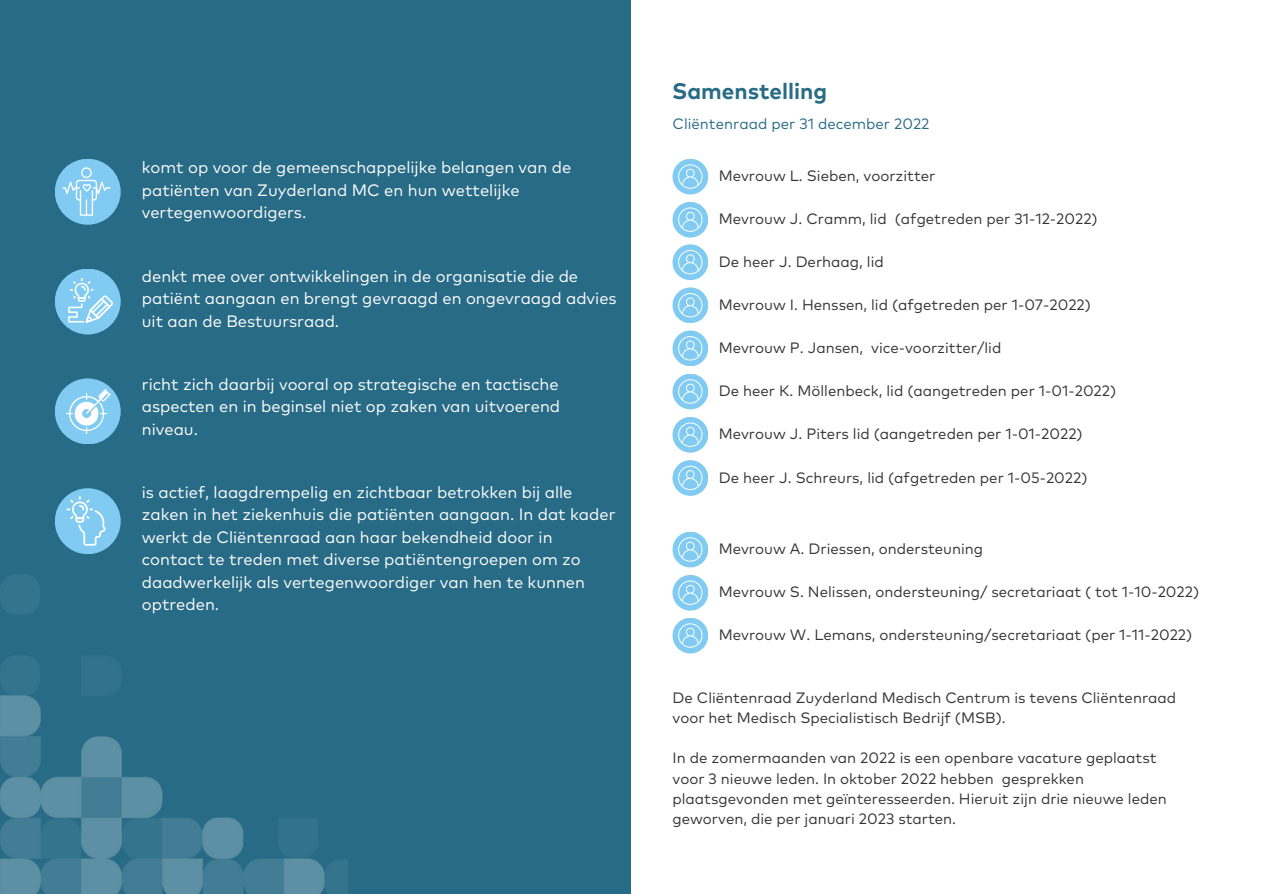
<style>
.page{position:relative;width:1263px;height:894px;background:#fff}
.page>*{position:absolute;margin:0;border:0;box-sizing:border-box;transform-origin:0 0}
.t1{font:700 22.5px "Mark OT";color:#286b86}
.t2{font:16.5px/22.5px "Mark OT";color:#fff}
.t3{font:15px/20.2px "Mark OT";color:#333}
.t4{font:15px "Mark OT";color:#286b86}
</style>
<div class="page">
<div style="left:672px;top:159px;width:36px;height:35px;background:#81cbf2;border-radius:50%"></div>
<svg style="left:678px;top:164px;width:24px;height:25px"></svg>
<div style="left:672px;top:202px;width:36px;height:35px;background:#81cbf2;border-radius:50%"></div>
<svg style="left:678px;top:207px;width:24px;height:25px"></svg>
<div style="left:672px;top:244px;width:36px;height:36px;background:#81cbf2;border-radius:50%"></div>
<svg style="left:678px;top:250px;width:24px;height:24px"></svg>
<div style="left:672px;top:287px;width:36px;height:36px;background:#81cbf2;border-radius:50%"></div>
<svg style="left:678px;top:293px;width:24px;height:24px"></svg>
<div style="left:672px;top:330px;width:36px;height:36px;background:#81cbf2;border-radius:50%"></div>
<svg style="left:678px;top:336px;width:24px;height:24px"></svg>
<div style="left:672px;top:373px;width:36px;height:36px;background:#81cbf2;border-radius:50%"></div>
<svg style="left:678px;top:379px;width:24px;height:24px"></svg>
<div style="left:672px;top:531px;width:36px;height:36px;background:#81cbf2;border-radius:50%"></div>
<svg style="left:678px;top:537px;width:24px;height:24px"></svg>
<div style="left:672px;top:417px;width:36px;height:35px;background:#81cbf2;border-radius:50%"></div>
<svg style="left:678px;top:422px;width:24px;height:25px"></svg>
<svg style="left:672px;top:574px;width:36px;height:36px"></svg>
<svg style="left:678px;top:580px;width:24px;height:24px"></svg>
<div style="left:672px;top:460px;width:36px;height:35px;background:#81cbf2;border-radius:50%"></div>
<svg style="left:678px;top:465px;width:24px;height:25px"></svg>
<div style="left:672px;top:617px;width:36px;height:36px;background:#81cbf2;border-radius:50%"></div>
<svg style="left:678px;top:623px;width:24px;height:24px"></svg>
<div style="left:0;top:0;width:631px;height:892px;background:#286b86"></div>
<div style="left:55px;top:159px;width:66px;height:66px;background:#81cbf2;border-radius:50%"></div>
<div style="left:55px;top:268px;width:66px;height:66px;background:#81cbf2;border-radius:50%"></div>
<div style="left:55px;top:378px;width:66px;height:66px;background:#81cbf2;border-radius:50%"></div>
<div style="left:55px;top:488px;width:66px;height:66px;background:#81cbf2;border-radius:50%"></div>
<svg style="left:67px;top:496px;width:39px;height:49px"></svg>
<svg style="left:62px;top:167px;width:49px;height:49px"></svg>
<svg style="left:66px;top:389px;width:45px;height:45px"></svg>
<svg style="left:68px;top:278px;width:45px;height:45px"></svg>
<img style="left:0;top:575px;width:348px;height:318px">
<p class="t2" style="left:142px;top:157px;width:431px">komt op voor de gemeenschappelijke belangen van de patiënten van Zuyderland MC en hun wettelijke vertegenwoordigers.</p>
<p class="t2" style="left:142px;top:265px;width:476px">denkt mee over ontwikkelingen in de organisatie die de patiënt aangaan en brengt gevraagd en ongevraagd advies uit aan de Bestuursraad.</p>
<p class="t2" style="left:142px;top:373px;width:420px;text-align:justify">richt zich daarbij vooral op strategische en tactische aspecten en in beginsel niet op zaken van uitvoerend niveau.</p>
<p class="t2" style="left:142px;top:481px;width:475px">is actief, laagdrempelig en zichtbaar betrokken bij alle zaken in het ziekenhuis die patiënten aangaan. In dat kader werkt de Cliëntenraad aan haar bekendheid door in contact te treden met diverse patiëntengroepen om zo daadwerkelijk als vertegenwoordiger van hen te kunnen optreden.</p>
<p class="t1" style="left:672px;top:81px;width:156px">Samenstelling</p>
<p class="t4" style="left:673px;top:117px;width:258px">Cliëntenraad per 31 december 2022</p>
<p class="t3" style="left:719px;top:167px;width:218px">Mevrouw L. Sieben, voorzitter</p>
<p class="t3" style="left:719px;top:210px;width:380px">Mevrouw J. Cramm, lid (afgetreden per 31-12-2022)</p>
<p class="t3" style="left:719px;top:252px;width:167px">De heer J. Derhaag, lid</p>
<p class="t3" style="left:719px;top:295px;width:374px">Mevrouw I. Henssen, lid (afgetreden per 1-07-2022)</p>
<p class="t3" style="left:719px;top:338px;width:284px">Mevrouw P. Jansen, vice-voorzitter/lid</p>
<p class="t3" style="left:719px;top:381px;width:399px">De heer K. Möllenbeck, lid (aangetreden per 1-01-2022)</p>
<p class="t3" style="left:719px;top:424px;width:365px">Mevrouw J. Piters lid (aangetreden per 1-01-2022)</p>
<p class="t3" style="left:719px;top:468px;width:370px">De heer J. Schreurs, lid (afgetreden per 1-05-2022)</p>
<p class="t3" style="left:719px;top:539px;width:266px">Mevrouw A. Driessen, ondersteuning</p>
<p class="t3" style="left:719px;top:582px;width:482px">Mevrouw S. Nelissen, ondersteuning/ secretariaat ( tot 1-10-2022)</p>
<p class="t3" style="left:719px;top:625px;width:475px">Mevrouw W. Lemans, ondersteuning/secretariaat (per 1-11-2022)</p>
<p class="t3" style="left:672px;top:688px;width:505px">De Cliëntenraad Zuyderland Medisch Centrum is tevens Cliëntenraad voor het Medisch Specialistisch Bedrijf (MSB).</p>
<p class="t3" style="left:672px;top:748px;width:496px">In de zomermaanden van 2022 is een openbare vacature geplaatst voor 3 nieuwe leden. In oktober 2022 hebben gesprekken plaatsgevonden met geïnteresseerden. Hieruit zijn drie nieuwe leden geworven, die per januari 2023 starten.</p>
</div>
